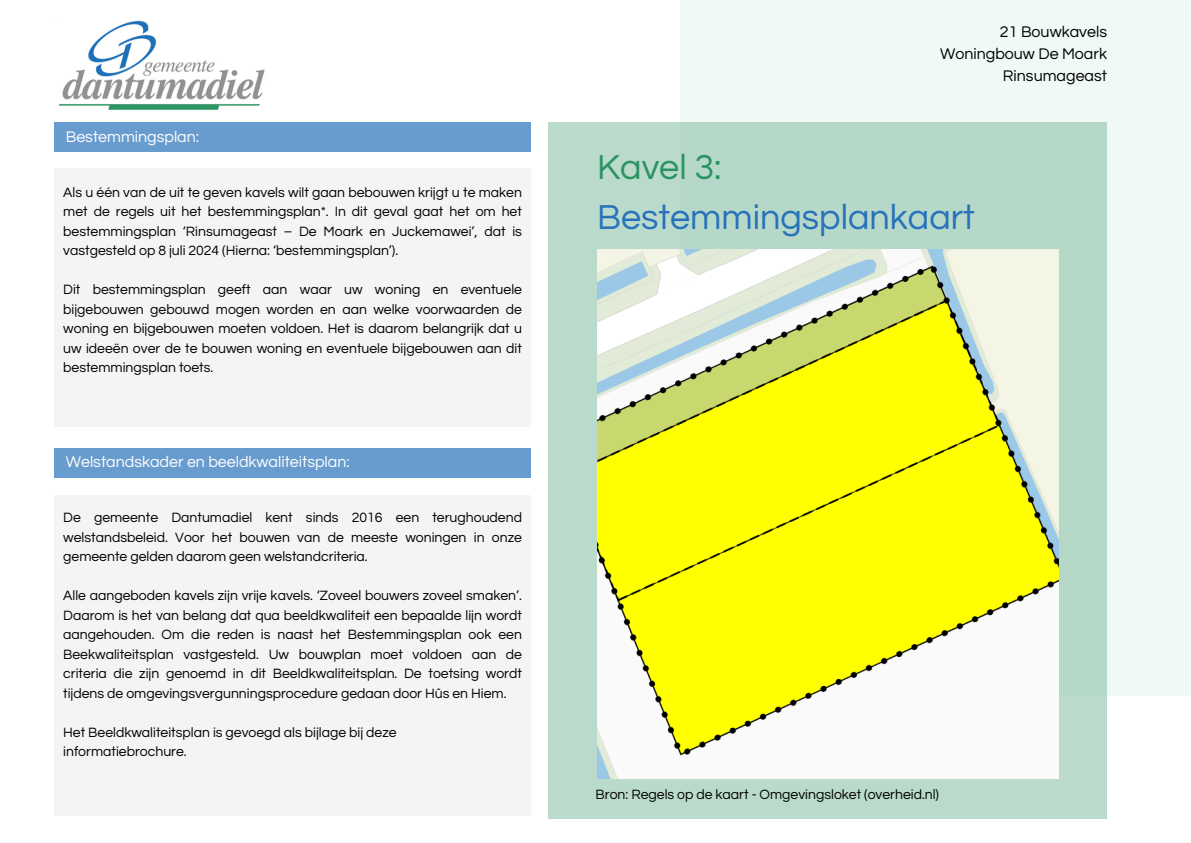
<style>
.page{position:relative;width:1191px;height:843px;background:#fff}
.page>*{position:absolute;margin:0;border:0;box-sizing:border-box;transform-origin:0 0}
.t1{font:36px/50.2px "Questrial";color:#2772ba}
.t2{font:16px "Questrial";color:#fefefe}
.t3{font:16px/21.8px "Questrial";color:#000;text-align:right}
.t4{font:14px/19.5px "Questrial";color:#000;text-align:justify}
.s1{color:#2b9362}
</style>
<div class="page">
<div style="left:679px;top:0;width:511px;height:695px;background:#eff9f5"></div>
<img style="left:58px;top:20px;width:207px;height:90px">
<div style="left:548px;top:123px;width:558px;height:695px;background:#b5d8c8"></div>
<div style="left:54px;top:123px;width:477px;height:29px;background:#689cce"></div>
<img style="left:597px;top:249px;width:461px;height:529px">
<div style="left:54px;top:168px;width:477px;height:258px;background:#f4f4f4"></div>
<div style="left:54px;top:448px;width:477px;height:29px;background:#689cce"></div>
<div style="left:54px;top:495px;width:477px;height:320px;background:#f4f4f4"></div>
<h2 class="t2" style="left:66px;top:128px;width:135px">Bestemmingsplan:</h2>
<p class="t4" style="left:63px;top:182px;width:460px">Als u één van de uit te geven kavels wilt gaan bebouwen krijgt u te maken met de regels uit het bestemmingsplan*. In dit geval gaat het om het bestemmingsplan ‘Rinsumageast – De Moark en Juckemawei’, dat is vastgesteld op 8 juli 2024 (Hierna: ‘bestemmingsplan’).</p>
<p class="t4" style="left:63px;top:280px;width:460px">Dit bestemmingsplan geeft aan waar uw woning en eventuele bijgebouwen gebouwd mogen worden en aan welke voorwaarden de woning en bijgebouwen moeten voldoen. Het is daarom belangrijk dat u uw ideeën over de te bouwen woning en eventuele bijgebouwen aan dit bestemmingsplan toets.</p>
<p class="t2" style="left:66px;top:453px;width:285px">Welstandskader en beeldkwaliteitsplan:</p>
<h2 class="t4" style="left:63px;top:508px;width:460px">De gemeente Dantumadiel kent sinds 2016 een terughoudend welstandsbeleid. Voor het bouwen van de meeste woningen in onze gemeente gelden daarom geen welstandcriteria.</h2>
<h1 class="t4" style="left:63px;top:586px;width:460px">Alle aangeboden kavels zijn vrije kavels. ‘Zoveel bouwers zoveel smaken’.<br>Daarom is het van belang dat qua beeldkwaliteit een bepaalde lijn wordt aangehouden. Om die reden is naast het Bestemmingsplan ook een Beekwaliteitsplan vastgesteld. Uw bouwplan moet voldoen aan de criteria die zijn genoemd in dit Beeldkwaliteitsplan. De toetsing wordt tijdens de omgevingsvergunningsprocedure gedaan door Hûs en Hiem.</h1>
<p class="t4" style="left:63px;top:722px;width:335px">Het Beeldkwaliteitsplan is gevoegd als bijlage bij deze informatiebrochure.</p>
<p class="t3" style="left:939px;top:21px;width:168px">21 Bouwkavels<br>Woningbouw De Moark<br>Rinsumageast</p>
<h2 class="t1" style="left:597px;top:142px;width:379px"><span class="s1">Kavel 3:<br></span>Bestemmingsplankaart</h2>
<p class="t4" style="left:595px;top:785px;width:345px">Bron: Regels op de kaart - Omgevingsloket (overheid.nl)</p>
</div>
